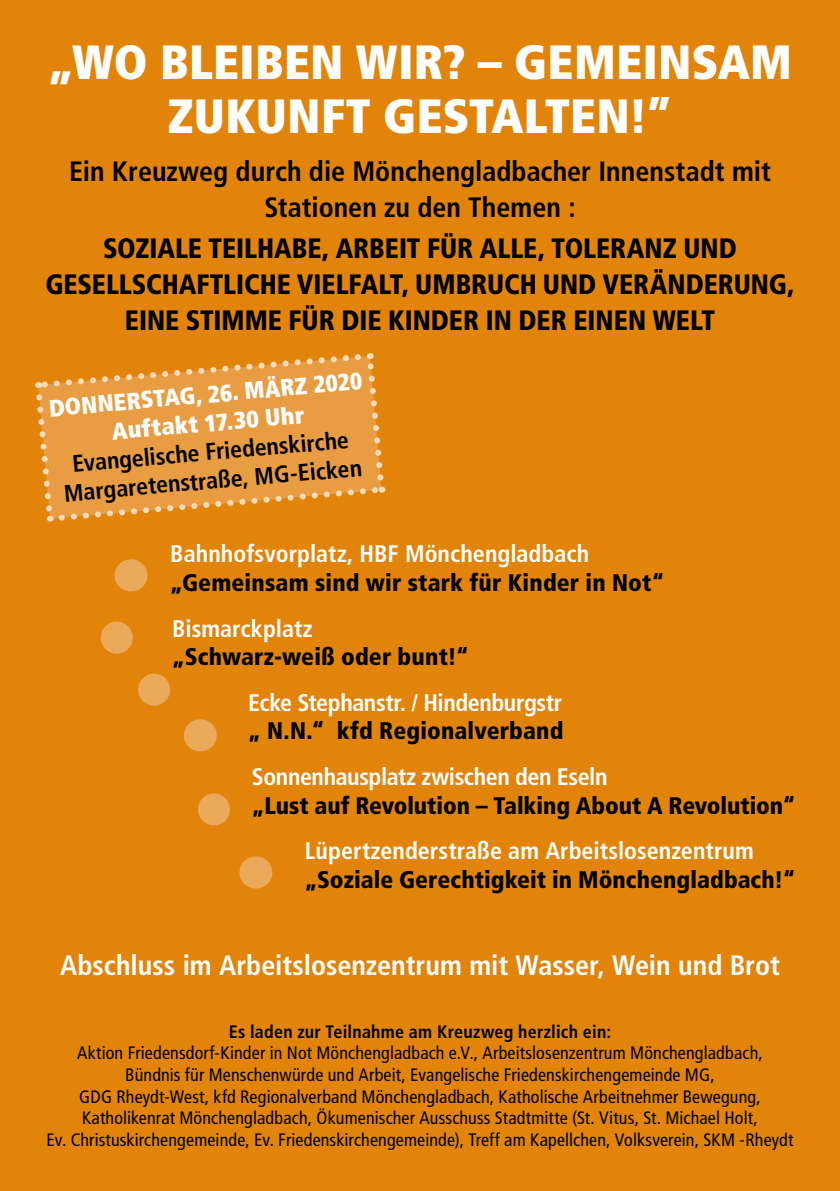
<style>
.page{position:relative;width:840px;height:1191px;background:#fff}
.page>*{position:absolute;margin:0;border:0;box-sizing:border-box;transform-origin:0 0}
.t1{font:900 condensed 48px/54px "Frutiger LT";letter-spacing:.01em;color:#fff;text-align:center}
.t2{font:900 condensed 28px/36px "Frutiger LT";color:#000;text-align:center}
.t3{font:700 condensed 28px/36px "Frutiger LT";color:#000;text-align:center}
.t4{font:700 condensed 28px "Frutiger LT";color:#fff}
.t5{font:900 condensed 24px "Frutiger LT";letter-spacing:.005em;color:#000}
.t6{font:700 condensed 24px "Frutiger LT";color:#fff}
.t7{font:700 condensed 24px "Frutiger LT";letter-spacing:-.02em;color:#fff}
.t8{font:700 condensed 23.8px/28.6px "Frutiger LT";color:#000;text-align:center}
.t9{font:900 condensed 23.8px/28.6px "Frutiger LT";color:#fff;text-align:center}
.t10{font:condensed 18px/21.6px "Frutiger LT";letter-spacing:.01em;color:#000;text-align:center}
.t11{font:700 condensed 18px "Frutiger LT";letter-spacing:.015em;color:#000}
</style>
<div class="page">
<div style="left:0;top:0;width:839px;height:1191px;background:#e18409"></div>
<svg style="left:100px;top:621px;width:117px;height:131px"></svg>
<svg style="left:198px;top:793px;width:75px;height:95px"></svg>
<hr style="left:130px;top:559px;width:1px;height:32px;background:#ebaa5b">
<hr style="left:200px;top:719px;width:1px;height:32px;background:#ebaa5b">
<hr style="left:255px;top:856px;width:1px;height:32px;background:#ebaa5b">
<svg style="left:35px;top:353px;width:351px;height:169px"></svg>
<h1 class="t1" style="left:48px;top:35px;width:745px">„WO BLEIBEN WIR? – GEMEINSAM<br>ZUKUNFT GESTALTEN!”</h1>
<h2 class="t3" style="left:69px;top:153px;width:703px">Ein Kreuzweg durch die Mönchengladbacher Innenstadt mit<br>Stationen zu den Themen :</h2>
<h2 class="t2" style="left:45px;top:230px;width:750px">SOZIALE TEILHABE, ARBEIT FÜR ALLE, TOLERANZ UND<br>GESELLSCHAFTLICHE VIELFALT, UMBRUCH UND VERÄNDERUNG,<br>EINE STIMME FÜR DIE KINDER IN DER EINEN WELT</h2>
<h3 class="t9" style="left:48px;top:394px;width:316px;rotate:-5deg">DONNERSTAG, 26. MÄRZ 2020<br>Auftakt 17.30 Uhr</h3>
<h3 class="t8" style="left:60px;top:450px;width:300px;rotate:-5deg">Evangelische Friedenskirche<br>Margaretenstraße, MG-Eicken</h3>
<h3 class="t6" style="left:170px;top:540px;width:420px">Bahnhofsvorplatz, HBF Mönchengladbach</h3>
<h3 class="t5" style="left:170px;top:568px;width:495px">„Gemeinsam sind wir stark für Kinder in Not“</h3>
<h3 class="t6" style="left:172px;top:614px;width:142px">Bismarckplatz</h3>
<h3 class="t5" style="left:172px;top:642px;width:298px">„Schwarz-weiß oder bunt!“</h3>
<h3 class="t7" style="left:248px;top:688px;width:315px">Ecke Stephanstr. / Hindenburgstr</h3>
<h3 class="t5" style="left:248px;top:716px;width:316px">„ N.N.“ kfd Regionalverband</h3>
<h3 class="t7" style="left:252px;top:762px;width:357px">Sonnenhausplatz zwischen den Eseln</h3>
<h3 class="t5" style="left:252px;top:790px;width:544px">„Lust auf Revolution – Talking About A Revolution“</h3>
<h3 class="t6" style="left:304px;top:836px;width:450px">Lüpertzenderstraße am Arbeitslosenzentrum</h3>
<h3 class="t5" style="left:304px;top:864px;width:491px">„Soziale Gerechtigkeit in Mönchengladbach!“</h3>
<h2 class="t4" style="left:60px;top:948px;width:721px">Abschluss im Arbeitslosenzentrum mit Wasser, Wein und Brot</h2>
<p class="t11" style="left:229px;top:1020px;width:383px">Es laden zur Teilnahme am Kreuzweg herzlich ein:</p>
<p class="t10" style="left:46px;top:1042px;width:748px">Aktion Friedensdorf-Kinder in Not Mönchengladbach e.V., Arbeitslosenzentrum Mönchengladbach,<br>Bündnis für Menschenwürde und Arbeit, Evangelische Friedenskirchengemeinde MG,<br>GDG Rheydt-West, kfd Regionalverband Mönchengladbach, Katholische Arbeitnehmer Bewegung, Katholikenrat Mönchengladbach, Ökumenischer Ausschuss Stadtmitte (St. Vitus, St. Michael Holt,<br>Ev. Christuskirchengemeinde, Ev. Friedenskirchengemeinde), Treff am Kapellchen, Volksverein, SKM -Rheydt</p>
</div>
